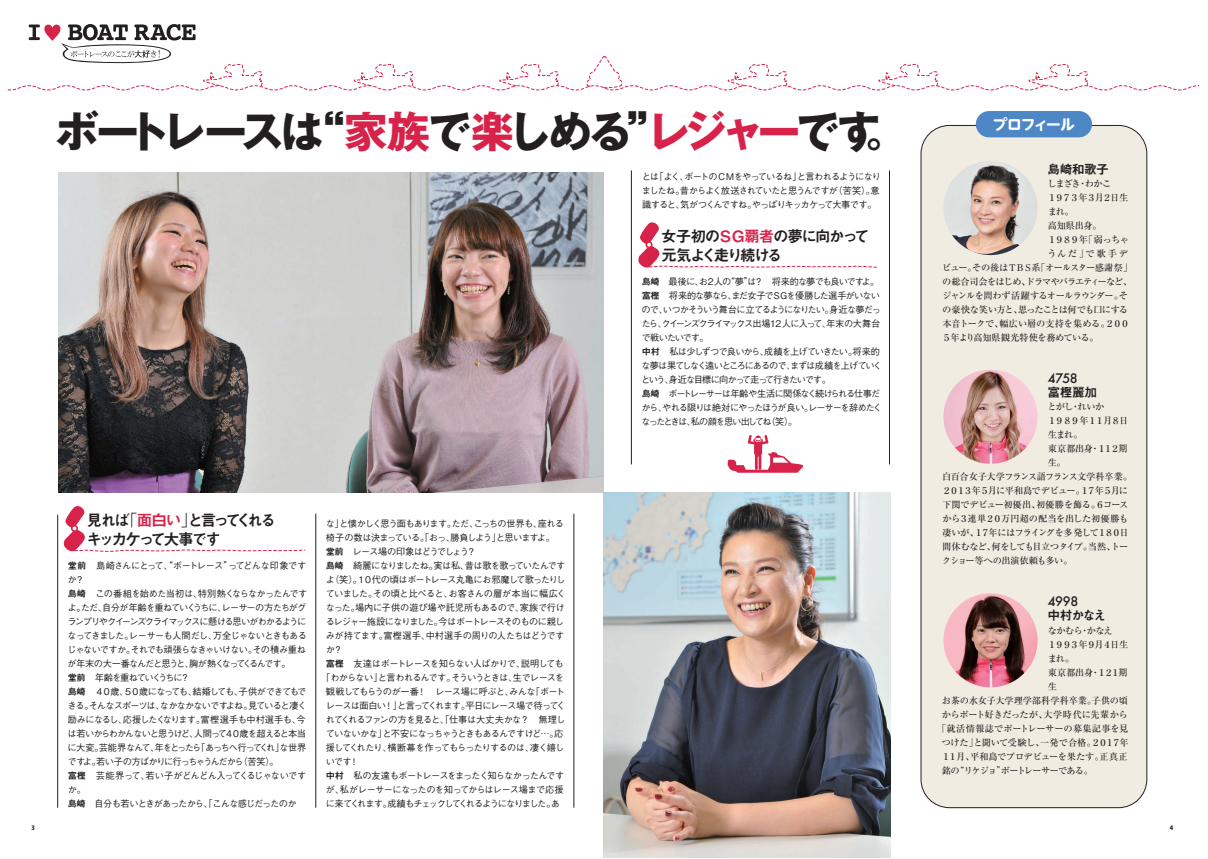
<style>
.page{position:relative;width:1208px;height:859px;background:#fff}
.page>*{position:absolute;margin:0;border:0;box-sizing:border-box;transform-origin:0 0}
.t1{font:700 43.3px "Gothic MB101 Pro";letter-spacing:-.075em;color:#231f20}
.t2{font:15.6px/18.4px "Midashi Go Pro MB31";letter-spacing:-.155em;color:#231f20}
.t3{font:15.6px/18.4px "Midashi Go Pro MB31";letter-spacing:-.11em;color:#231f20}
.t4{font:700 14.7px "UD Shin M Go Pro";letter-spacing:-.07em;color:#fff}
.t5{font:12.8px/14px "Midashi Go Pro MB31";letter-spacing:-.06em;color:#231f20}
.t6{font:500 12.8px/14px "Futura";color:#231f20}
.t7{font:500 9.2px/14px "Gothic BBB Pro";letter-spacing:-.095em;color:#231f20}
.t8{font:500 9.2px "Ryumin Pro";letter-spacing:-.06em;color:#231f20}
.t9{font:500 9.2px "Ryumin Pro";letter-spacing:-.035em;color:#231f20}
.t10{font:500 9.2px "Gothic BBB Pro";letter-spacing:-.075em;color:#231f20}
.t11{font:500 9.2px "Gothic BBB Pro";letter-spacing:-.035em;color:#231f20}
.t12{font:500 9.2px "Ryumin Pro";letter-spacing:-.105em;color:#231f20}
.t13{font:500 9.2px "Ryumin Pro";letter-spacing:-.08em;color:#231f20}
.t14{font:500 9.2px "Ryumin Pro";letter-spacing:-.085em;color:#231f20}
.t15{font:500 9.2px "Ryumin Pro";letter-spacing:-.13em;color:#231f20}
.t16{font:500 9.2px "Gothic BBB Pro";letter-spacing:-.135em;color:#231f20}
.t17{font:500 9.2px "Gothic BBB Pro";letter-spacing:-.065em;color:#231f20}
.t18{font:500 9.2px "Gothic BBB Pro";letter-spacing:-.045em;color:#231f20}
.t19{font:500 9.2px "Gothic BBB Pro";letter-spacing:-.06em;color:#231f20}
.t20{font:500 9.2px "Ryumin Pro";letter-spacing:-.1em;color:#231f20}
.t21{font:500 9.2px "Ryumin Pro";letter-spacing:-.025em;color:#231f20}
.t22{font:500 9.2px "Ryumin Pro";letter-spacing:-.03em;color:#231f20}
.t23{font:500 9.2px "Ryumin Pro";letter-spacing:-.015em;color:#231f20}
.t24{font:500 9.2px "Ryumin Pro";letter-spacing:.005em;color:#231f20}
.t25{font:500 9.2px "Ryumin Pro";letter-spacing:-.155em;color:#231f20}
.t26{font:500 9.2px "Ryumin Pro";letter-spacing:-.12em;color:#231f20}
.t27{font:800 6px "Koz Go Pr 6 N";color:#231f20}
.s1{color:#d7234a}
.s2{font-family:"Gothic MB101 Pro";font-weight:300}
.s3{font-family:"Midashi Go Pro MB31";font-weight:400}
.s4{font-family:"Futura";font-weight:500}
</style>
<div class="page">
<img style="left:59px;top:172px;width:544px;height:321px">
<hr style="left:57px;top:515px;width:1px;height:293px;background:#231f20">
<hr style="left:315px;top:514px;width:1px;height:294px;background:#231f20">
<hr style="left:573px;top:514px;width:1px;height:294px;background:#231f20">
<hr style="left:631px;top:170px;width:1px;height:294px;background:#231f20">
<hr style="left:889px;top:170px;width:1px;height:294px;background:#231f20">
<img style="left:603px;top:493px;width:287px;height:365px">
<div style="left:921px;top:125px;width:225px;height:683px;background:#f1ece2;border-radius:28px"></div>
<div style="left:975px;top:111px;width:117px;height:26px;background:#4d87c6;border-radius:13px"></div>
<img style="left:943px;top:161px;width:94px;height:94px;border-radius:47px">
<img style="left:943px;top:370px;width:94px;height:94px;border-radius:47px">
<img style="left:943px;top:593px;width:94px;height:94px;border-radius:47px">
<svg style="left:7px;top:24px;width:1192px;height:67px"></svg>
<svg style="left:63px;top:506px;width:243px;height:46px"></svg>
<svg style="left:638px;top:222px;width:239px;height:46px"></svg>
<svg style="left:727px;top:435px;width:76px;height:38px"></svg>
<p class="t1" style="left:56px;top:96px;width:854px">ボートレースは“<span class="s1">家族</span>で<span class="s1">楽</span>しめる”<span class="s1">レジャー</span>です。</p>
<p class="t4" style="left:992px;top:112px;width:83px">プロフィール</p>
<p class="t2" style="left:86px;top:509px;width:191px">見れば<span class="s2">「</span><span class="s1">面白い</span><span class="s2">」</span>と言ってくれるキッカケって大事です</p>
<p class="t7" style="left:67px;top:557px;width:242px"><span class="s3">堂前</span>　島崎さんにとって、“ボートレース”ってどんな印象ですか？<br><span class="s3">島崎</span>　この番組を始めた当初は、特別熱くならなかったんですよ。ただ、自分が年齢を重ねていくうちに、レーサーの方たちがグランプリやクイーンズクライマックスに懸ける思いがわかるようになってきました。レーサーも人間だし、万全じゃないときもあるじゃないですか。それでも頑張らなきゃいけない。その積み重ねが年末の大一番なんだと思うと、胸が熱くなってくるんです。<br><span class="s3">堂前</span>　年齢を重ねていくうちに？<br><span class="s3">島崎</span>　４０歳、５０歳になっても、結婚しても、子供ができてもできる。そんなスポーツは、なかなかないですよね。見ていると凄く励みになるし、応援したくなります。富樫選手も中村選手も、今は若いからわかんないと思うけど、人間って４０歳を超えると本当に大変。芸能界なんて、年をとったら「あっちへ行ってくれ」な世界ですよ。若い子の方ばかりに行っちゃうんだから（苦笑）。<br><span class="s3">富樫</span>　芸能界って、若い子がどんどん入ってくるじゃないですか。<br><span class="s3">島崎</span>　自分も若いときがあったから、「こんな感じだったのか</p>
<p class="t7" style="left:326px;top:515px;width:240px">な」と懐かしく思う面もあります。ただ、こっちの世界も、座れる</p>
<p class="t7" style="left:326px;top:529px;width:231px">椅子の数は決まっている。「おっ、勝負しよう」と思いますよ。</p>
<p class="t7" style="left:326px;top:543px;width:152px"><span class="s3">堂前</span>　レース場の印象はどうでしょう？</p>
<p class="t17" style="left:326px;top:558px;width:241px"><span class="s3">島崎</span>　綺麗になりましたね。実は私、昔は歌を歌っていたんです</p>
<p class="t10" style="left:326px;top:572px;width:241px">よ（笑）。１０代の頃はボートレース丸亀にお邪魔して歌ったりし</p>
<p class="t11" style="left:326px;top:586px;width:241px">ていました。その頃と比べると、お客さんの層が本当に幅広く</p>
<p class="t11" style="left:326px;top:600px;width:240px">なった。場内に子供の遊び場や託児所もあるので、家族で行け</p>
<p class="t7" style="left:326px;top:613px;width:240px">るレジャー施設になりました。今はボートレースそのものに親し</p>
<p class="t18" style="left:326px;top:628px;width:240px">みが持てます。富樫選手、中村選手の周りの人たちはどうです</p>
<p class="t7" style="left:326px;top:641px;width:18px">か？</p>
<p class="t7" style="left:326px;top:655px;width:239px"><span class="s3">富樫</span>　友達はボートレースを知らない人ばかりで、説明しても</p>
<p class="t7" style="left:321px;top:669px;width:244px">「わからない」と言われるんです。そういうときは、生でレースを</p>
<p class="t7" style="left:326px;top:683px;width:240px">観戦してもらうのが一番！　レース場に呼ぶと、みんな「ボート</p>
<p class="t7" style="left:326px;top:697px;width:241px">レースは面白い！」と言ってくれます。平日にレース場で待ってく</p>
<p class="t10" style="left:326px;top:712px;width:241px">れてくれるファンの方を見ると、「仕事は大丈夫かな？　無理し</p>
<p class="t7" style="left:326px;top:725px;width:239px">ていないかな」と不安になっちゃうときもあるんですけど…。応</p>
<p class="t7" style="left:326px;top:739px;width:240px">援してくれたり、横断幕を作ってもらったりするのは、凄く嬉し</p>
<p class="t7" style="left:326px;top:753px;width:34px">いです！</p>
<p class="t7" style="left:326px;top:767px;width:240px"><span class="s3">中村</span>　私の友達もボートレースをまったく知らなかったんです</p>
<p class="t19" style="left:326px;top:782px;width:239px">が、私がレーサーになったのを知ってからはレース場まで応援</p>
<p class="t16" style="left:326px;top:796px;width:235px">に来てくれます。成績もチェックしてくれるようになりました。あ</p>
<p class="t5" style="left:1047px;top:160px;width:63px">島崎和歌子</p>
<p class="t7" style="left:642px;top:168px;width:241px">とは「よく、ボートのＣＭをやっているね」と言われるようになりましたね。昔からよく放送されていたと思うんですが（苦笑）。意識すると、気がつくんですね。やっぱりキッカケって大事です。</p>
<p class="t8" style="left:1047px;top:176px;width:65px">しまざき・わかこ</p>
<p class="t25" style="left:1047px;top:190px;width:82px">１９７３年３月２日生</p>
<p class="t8" style="left:1047px;top:204px;width:28px">まれ。</p>
<p class="t8" style="left:1047px;top:218px;width:56px">高知県出身。</p>
<p class="t26" style="left:1047px;top:232px;width:83px">１９８９年「弱っちゃ</p>
<p class="t8" style="left:1047px;top:246px;width:82px">うんだ」で歌手デ</p>
<p class="t12" style="left:942px;top:260px;width:191px">ビュー。その後はＴＢＳ系「オールスター感謝祭」</p>
<p class="t12" style="left:942px;top:274px;width:191px">の総合司会をはじめ、ドラマやバラエティーなど、</p>
<p class="t13" style="left:942px;top:288px;width:187px">ジャンルを問わず活躍するオールラウンダー。そ</p>
<p class="t14" style="left:942px;top:302px;width:187px">の豪快な笑い方と、思ったことは何でも口にする</p>
<p class="t21" style="left:942px;top:316px;width:189px">本音トークで、幅広い層の支持を集める。２００</p>
<p class="t8" style="left:942px;top:330px;width:158px">５年より高知県観光特使を務めている。</p>
<p class="t3" style="left:661px;top:225px;width:210px">女子初の<span class="s1">ＳＧ覇者</span>の夢に向かって元気よく走り続ける</p>
<p class="t7" style="left:641px;top:273px;width:242px"><span class="s3">島崎</span>　最後に、お２人の“夢”は？　将来的な夢でも良いですよ。<span class="s3">富樫</span>　将来的な夢なら、まだ女子でＳＧを優勝した選手がいないので、いつかそういう舞台に立てるようになりたい。身近な夢だったら、クイーンズクライマックス出場１２人に入って、年末の大舞台で戦いたいです。<br><span class="s3">中村</span>　私は少しずつで良いから、成績を上げていきたい。将来的な夢は果てしなく遠いところにあるので、まずは成績を上げていくという、身近な目標に向かって走って行きたいです。<br><span class="s3">島崎</span>　ボートレーサーは年齢や生活に関係なく続けられる仕事だから、やれる限りは絶対にやったほうが良い。レーサーを辞めたくなったときは、私の顔を思い出してね（笑）。</p>
<p class="t6" style="left:1047px;top:371px;width:51px">4758<br><span class="s3">富樫麗加</span></p>
<p class="t8" style="left:1047px;top:400px;width:58px">とがし・れいか</p>
<p class="t15" style="left:1047px;top:414px;width:82px">１９８９年１１月８日</p>
<p class="t8" style="left:1047px;top:428px;width:36px">生まれ。</p>
<p class="t8" style="left:1047px;top:442px;width:81px">東京都出身・１１２期</p>
<p class="t8" style="left:1047px;top:456px;width:20px">生。</p>
<p class="t8" style="left:942px;top:470px;width:191px">白百合女子大学フランス語フランス文学科卒業。</p>
<p class="t20" style="left:942px;top:484px;width:187px">２０１３年５月に平和島でデビュー。１７年５月に</p>
<p class="t22" style="left:942px;top:498px;width:187px">下関でデビュー初優出、初優勝を飾る。６コース</p>
<p class="t9" style="left:942px;top:512px;width:188px">から３連単２０万円超の配当を出した初優勝も</p>
<p class="t15" style="left:942px;top:526px;width:188px">凄いが、１７年にはフライングを多発して１８０日</p>
<p class="t13" style="left:942px;top:540px;width:187px">間休むなど、何をしても目立つタイプ。当然、トー</p>
<p class="t8" style="left:942px;top:554px;width:132px">クショー等への出演依頼も多い。</p>
<p class="t5" style="left:1047px;top:593px;width:60px"><span class="s4">4998<br></span>中村かなえ</p>
<p class="t8" style="left:1047px;top:623px;width:66px">なかむら・かなえ</p>
<p class="t25" style="left:1047px;top:637px;width:82px">１９９３年９月４日生</p>
<p class="t8" style="left:1047px;top:651px;width:28px">まれ。</p>
<p class="t8" style="left:1047px;top:665px;width:81px">東京都出身・１２１期</p>
<p class="t8" style="left:1047px;top:679px;width:11px">生</p>
<p class="t23" style="left:941px;top:693px;width:188px">お茶の水女子大学理学部科学科卒業。子供の頃</p>
<p class="t9" style="left:941px;top:707px;width:187px">からボート好きだったが、大学時代に先輩から</p>
<p class="t24" style="left:937px;top:721px;width:193px">「就活情報誌でボートレーサーの募集記事を見</p>
<p class="t8" style="left:941px;top:735px;width:189px">つけた」と聞いて受験し、一発で合格。２０１７年</p>
<p class="t9" style="left:941px;top:749px;width:188px">１１月、平和島でプロデビューを果たす。正真正</p>
<p class="t14" style="left:941px;top:763px;width:153px">銘の“リケジョ”ボートレーサーである。</p>
<p class="t27" style="left:31px;top:824px;width:5px">3</p>
<p class="t27" style="left:1169px;top:824px;width:5px">4</p>
</div>
